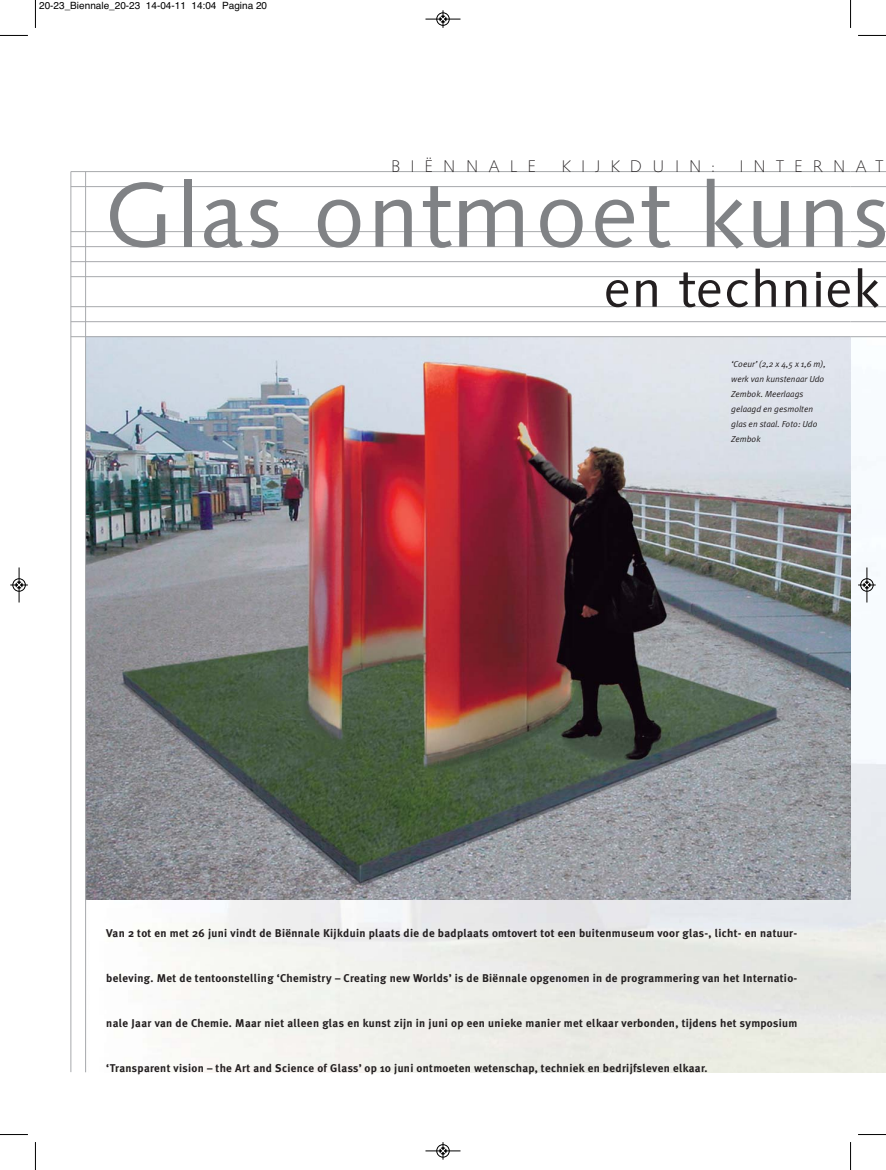
<style>
.page{position:relative;width:886px;height:1170px;background:#fff}
.page>*{position:absolute;margin:0;border:0;box-sizing:border-box;transform-origin:0 0}
.t1{font:95px "Saxony";letter-spacing:.01em;color:#808285}
.t2{font:53.75px "Saxony";letter-spacing:.01em;color:#231f20}
.t3{font:200 17.5px "Saxony";letter-spacing:.585em;color:#231f20}
.t4{font:700 11.25px "Meta Plus";letter-spacing:.025em;color:#231f20}
.t5{font:10px "Helvetica";color:#000}
.t6{font:italic 8.75px/15px "Meta Plus Normal";color:#231f20}
</style>
<div class="page">
<img style="left:589px;top:337px;width:297px;height:734px">
<img style="left:86px;top:899px;width:503px;height:174px">
<img style="left:86px;top:337px;width:764px;height:562px">
<hr style="left:850px;top:171px;width:36px;height:1px;background:#a7a9ac">
<hr style="left:850px;top:186px;width:36px;height:1px;background:#a7a9ac">
<hr style="left:850px;top:231px;width:36px;height:1px;background:#a7a9ac">
<hr style="left:850px;top:246px;width:36px;height:1px;background:#a7a9ac">
<hr style="left:850px;top:261px;width:36px;height:1px;background:#a7a9ac">
<hr style="left:850px;top:276px;width:36px;height:1px;background:#a7a9ac">
<hr style="left:850px;top:306px;width:36px;height:1px;background:#a7a9ac">
<hr style="left:850px;top:321px;width:36px;height:1px;background:#a7a9ac">
<hr style="left:850px;top:336px;width:36px;height:1px;background:#a7a9ac">
<hr style="left:71px;top:171px;width:779px;height:1px;background:#a7a9ac">
<hr style="left:71px;top:186px;width:779px;height:1px;background:#a7a9ac">
<hr style="left:71px;top:231px;width:779px;height:1px;background:#a7a9ac">
<hr style="left:71px;top:246px;width:779px;height:1px;background:#a7a9ac">
<hr style="left:71px;top:261px;width:779px;height:1px;background:#a7a9ac">
<hr style="left:71px;top:276px;width:779px;height:1px;background:#a7a9ac">
<hr style="left:71px;top:306px;width:779px;height:1px;background:#a7a9ac">
<hr style="left:71px;top:321px;width:779px;height:1px;background:#a7a9ac">
<hr style="left:71px;top:336px;width:779px;height:1px;background:#a7a9ac">
<hr style="left:71px;top:171px;width:1px;height:900px;background:#a7a9ac">
<hr style="left:85px;top:171px;width:1px;height:900px;background:#a7a9ac">
<svg style="left:35px;top:0;width:1px;height:28px"></svg>
<svg style="left:0;top:35px;width:28px;height:1px"></svg>
<svg style="left:850px;top:0;width:1px;height:28px"></svg>
<svg style="left:858px;top:35px;width:28px;height:1px"></svg>
<svg style="left:35px;top:1142px;width:1px;height:27px"></svg>
<svg style="left:0;top:1134px;width:28px;height:1px"></svg>
<svg style="left:850px;top:1142px;width:1px;height:27px"></svg>
<svg style="left:858px;top:1134px;width:28px;height:1px"></svg>
<div style="left:436px;top:12px;width:14px;height:14px;border:1px solid #fff;border-radius:50%"></div>
<hr style="left:425px;top:19px;width:35px;height:1px;background:#000">
<div style="left:437px;top:13px;width:12px;height:12px;border:1px solid #000;border-radius:50%"></div>
<svg style="left:440px;top:10px;width:6px;height:18px"></svg>
<div style="left:436px;top:1144px;width:14px;height:13px;border:1px solid #fff;border-radius:50%"></div>
<hr style="left:425px;top:1150px;width:35px;height:1px;background:#000">
<div style="left:437px;top:1144px;width:12px;height:13px;border:1px solid #000;border-radius:50%"></div>
<svg style="left:440px;top:1142px;width:6px;height:17px"></svg>
<div style="left:12px;top:578px;width:14px;height:13px;border:1px solid #fff;border-radius:50%"></div>
<hr style="left:19px;top:567px;width:1px;height:35px;background:#000">
<div style="left:13px;top:578px;width:12px;height:13px;border:1px solid #000;border-radius:50%"></div>
<svg style="left:10px;top:581px;width:18px;height:7px"></svg>
<hr style="left:866px;top:567px;width:1px;height:35px;background:#fff">
<hr style="left:867px;top:567px;width:1px;height:35px;background:#000">
<div style="left:860px;top:578px;width:13px;height:13px;border:1px solid #000;border-radius:50%"></div>
<svg style="left:858px;top:581px;width:18px;height:7px"></svg>
<p class="t5" style="left:39px;top:0;width:229px">20-23_Biennale_20-23 14-04-11 14:04 Pagina 20</p>
<h3 class="t3" style="left:391px;top:159px;width:146px">BIËNNALE</h3>
<h3 class="t3" style="left:562px;top:159px;width:154px">KIJKDUIN:</h3>
<h3 class="t3" style="left:740px;top:159px;width:145px">INTERNAT</h3>
<h1 class="t1" style="left:106px;top:178px;width:786px">Glas ontmoet kuns</h1>
<h2 class="t2" style="left:604px;top:268px;width:277px">en techniek</h2>
<p class="t6" style="left:731px;top:357px;width:96px">‘Coeur’ (2,2 x 4,5 x 1,6 m), werk van kunstenaar Udo<br>Zembok. Meerlaags gelaagd en gesmolten glas en staal. Foto: Udo<br>Zembok</p>
<p class="t4" style="left:106px;top:928px;width:692px">Van 2 tot en met 26 juni vindt de Biënnale Kijkduin plaats die de badplaats omtovert tot een buitenmuseum voor glas-, licht- en natuur-</p>
<p class="t4" style="left:106px;top:973px;width:692px">beleving. Met de tentoonstelling ‘Chemistry – Creating new Worlds’ is de Biënnale opgenomen in de programmering van het Internatio-</p>
<p class="t4" style="left:106px;top:1018px;width:692px">nale Jaar van de Chemie. Maar niet alleen glas en kunst zijn in juni op een unieke manier met elkaar verbonden, tijdens het symposium</p>
<p class="t4" style="left:106px;top:1063px;width:603px">‘Transparent vision – the Art and Science of Glass’ op 10 juni ontmoeten wetenschap, techniek en bedrijfsleven elkaar.</p>
</div>
